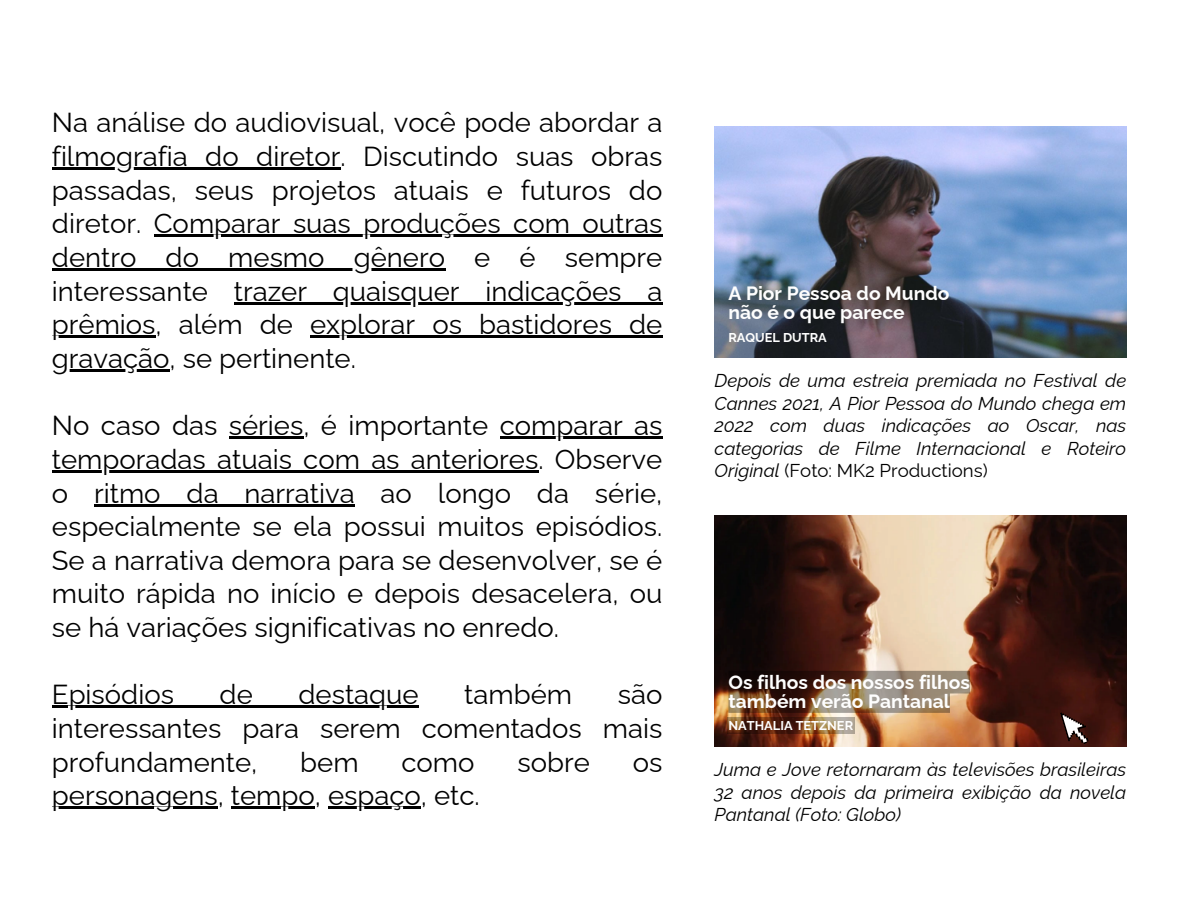
<style>
.page{position:relative;width:1191px;height:918px;background:#fff}
.page>*{position:absolute;margin:0;border:0;box-sizing:border-box;transform-origin:0 0}
.t1{font:27.45px/33.6px "Raleway";color:#000;text-align:justify}
.t2{font:700 19.2px/19.4px "Raleway";color:#fefefe}
.t3{font:italic 18.6px/22.5px "Raleway";color:#000;text-align:justify}
.t4{font:700 12.75px "Raleway";color:#fefefe}
.s1{font-style:normal}
</style>
<div class="page">
<hr style="left:52px;top:167px;width:288px;height:3px;background:#000">
<hr style="left:154px;top:235px;width:508px;height:2px;background:#000">
<hr style="left:52px;top:268px;width:393px;height:3px;background:#000">
<hr style="left:234px;top:302px;width:428px;height:2px;background:#000">
<hr style="left:52px;top:336px;width:103px;height:2px;background:#000">
<hr style="left:310px;top:336px;width:352px;height:2px;background:#000">
<hr style="left:52px;top:369px;width:118px;height:2px;background:#000">
<hr style="left:229px;top:437px;width:74px;height:2px;background:#000">
<hr style="left:499px;top:437px;width:163px;height:2px;background:#000">
<hr style="left:52px;top:470px;width:486px;height:2px;background:#000">
<hr style="left:94px;top:504px;width:260px;height:2px;background:#000">
<hr style="left:52px;top:706px;width:366px;height:2px;background:#000">
<hr style="left:52px;top:807px;width:166px;height:2px;background:#000">
<hr style="left:231px;top:807px;width:84px;height:2px;background:#000">
<hr style="left:328px;top:807px;width:93px;height:2px;background:#000">
<img style="left:714px;top:126px;width:412px;height:232px">
<img style="left:714px;top:515px;width:412px;height:232px">
<svg style="left:1059px;top:707px;width:31px;height:40px"></svg>
<img style="left:728px;top:660px;width:241px;height:64px">
<div style="left:726px;top:717px;width:128px;height:17px;background:#000;opacity:.29"></div>
<h1 class="t1" style="left:52px;top:106px;width:612px">Na análise do audiovisual, você pode abordar a</h1>
<h1 class="t1" style="left:52px;top:140px;width:612px">filmografia do diretor. Discutindo suas obras passadas, seus projetos atuais e futuros do diretor.</h1>
<h1 class="t1" style="left:154px;top:207px;width:510px">Comparar suas produções com outras</h1>
<p class="t1" style="left:52px;top:240px;width:612px">dentro do mesmo gênero e é sempre interessante</p>
<h2 class="t1" style="left:234px;top:274px;width:430px">trazer quaisquer indicações a</h2>
<p class="t1" style="left:52px;top:308px;width:242px">prêmios, além de</p>
<h3 class="t1" style="left:310px;top:308px;width:353px">explorar os bastidores de</h3>
<p class="t1" style="left:52px;top:341px;width:305px">gravação, se pertinente.</p>
<p class="t1" style="left:52px;top:409px;width:612px">No caso das séries, é importante comparar as</p>
<h2 class="t1" style="left:52px;top:442px;width:612px">temporadas atuais com as anteriores. Observe o ritmo da narrativa ao longo da série, especialmente se ela possui muitos episódios.<br>Se a narrativa demora para se desenvolver, se é muito rápida no início e depois desacelera, ou se há variações significativas no enredo.</h2>
<p class="t1" style="left:52px;top:678px;width:612px;text-indent:565px">são interessantes para serem comentados mais profundamente,</p>
<p class="t1" style="left:52px;top:678px;width:124px">Episódios</p>
<p class="t1" style="left:219px;top:678px;width:35px">de</p>
<p class="t1" style="left:298px;top:678px;width:122px">destaque</p>
<p class="t1" style="left:464px;top:678px;width:109px">também</p>
<p class="t1" style="left:300px;top:745px;width:60px">bem</p>
<p class="t1" style="left:401px;top:745px;width:75px">como</p>
<p class="t1" style="left:517px;top:745px;width:74px">sobre</p>
<p class="t1" style="left:632px;top:745px;width:31px">os</p>
<p class="t1" style="left:52px;top:779px;width:429px">personagens, tempo, espaço, etc.</p>
<p class="t2" style="left:728px;top:284px;width:222px">A Pior Pessoa do Mundo não é o que parece</p>
<p class="t4" style="left:728px;top:330px;width:100px">RAQUEL DUTRA</p>
<p class="t3" style="left:714px;top:369px;width:413px">Depois de uma estreia premiada no Festival de Cannes 2021, A Pior Pessoa do Mundo chega em 2022 com duas indicações ao Oscar, nas categorias de Filme Internacional e Roteiro Original <span class="s1">(Foto: MK2 Productions)</span></p>
<p class="t2" style="left:728px;top:672px;width:243px">Os filhos dos nossos filhos também verão Pantanal</p>
<p class="t4" style="left:728px;top:718px;width:126px">NATHALIA TETZNER</p>
<p class="t3" style="left:714px;top:758px;width:413px">Juma e Jove retornaram às televisões brasileiras 32 anos depois da primeira exibição da novela Pantanal (Foto: Globo)</p>
</div>
